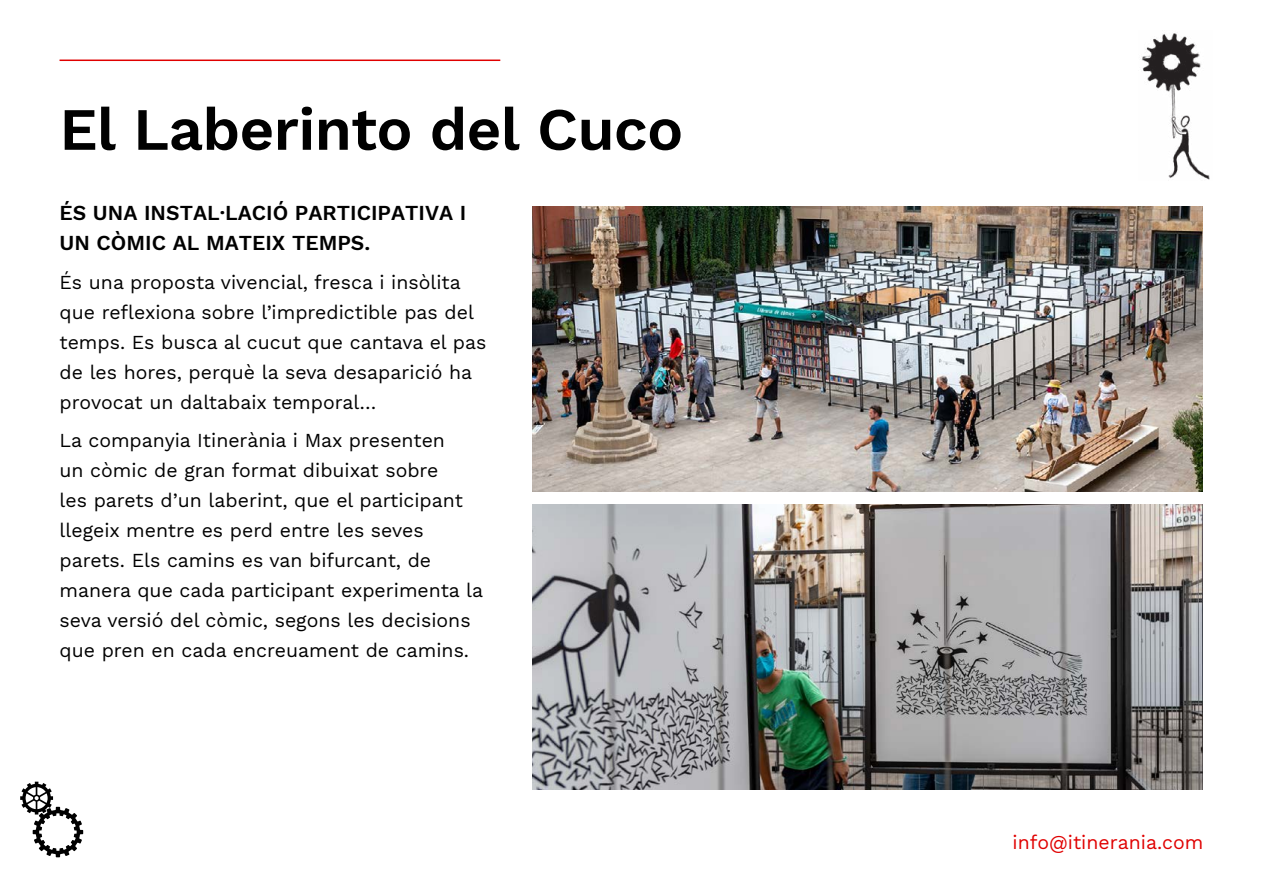
<style>
.page{position:relative;width:1263px;height:893px;background:#fff}
.page>*{position:absolute;margin:0;border:0;box-sizing:border-box;transform-origin:0 0}
.t1{font:600 60px "Work Sans";letter-spacing:-.01em;color:#000}
.t2{font:600 21px/30px "Work Sans";color:#000}
.t3{font:19.5px/30px "Work Sans";color:#000}
.t4{font:19.5px "Work Sans";color:#e00000}
</style>
<div class="page">
<img style="left:1142px;top:33px;width:68px;height:147px">
<svg style="left:20px;top:782px;width:63px;height:75px"></svg>
<img style="left:533px;top:206px;width:670px;height:286px">
<img style="left:533px;top:504px;width:670px;height:286px">
<hr style="left:60px;top:60px;width:440px;height:1px;background:#e00000">
<h1 class="t1" style="left:60px;top:94px;width:625px">El Laberinto del Cuco</h1>
<p class="t2" style="left:60px;top:198px;width:408px">ÉS UNA INSTAL·LACIÓ PARTICIPATIVA I<br>UN CÒMIC AL MATEIX TEMPS.</p>
<p class="t3" style="left:60px;top:267px;width:428px">És una proposta vivencial, fresca i insòlita que reflexiona sobre l’impredictible pas del temps. Es busca al cucut que cantava el pas de les hores, perquè la seva desaparició ha provocat un daltabaix temporal…</p>
<p class="t3" style="left:60px;top:425px;width:425px">La companyia Itinerània i Max presenten<br>un còmic de gran format dibuixat sobre<br>les parets d’un laberint, que el participant llegeix mentre es perd entre les seves parets. Els camins es van bifurcant, de manera que cada participant experimenta la seva versió del còmic, segons les decisions que pren en cada encreuament de camins.</p>
<p class="t4" style="left:1012px;top:831px;width:192px">info@itinerania.com</p>
</div>
